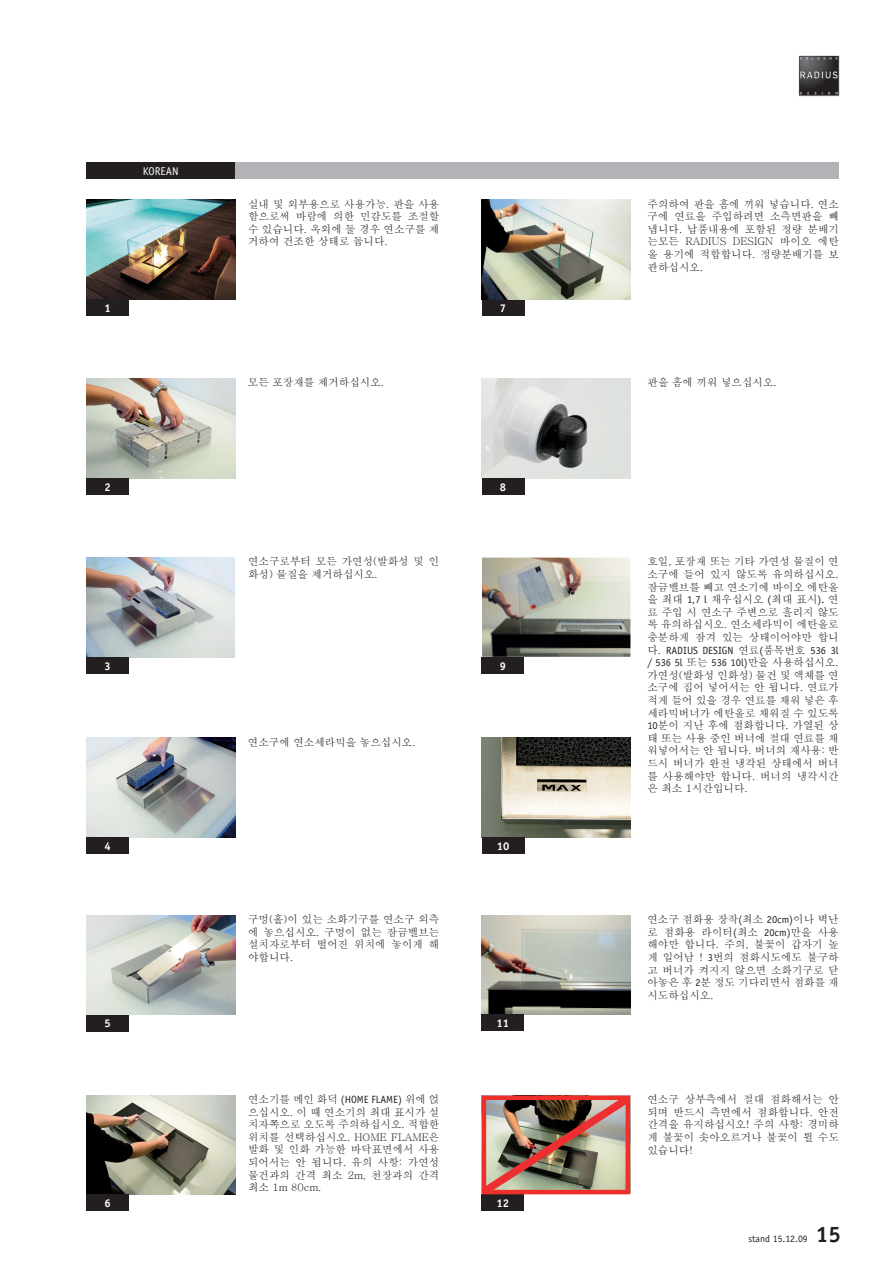
<style>
.page{position:relative;width:893px;height:1263px;background:#fff}
.page>*{position:absolute;margin:0;border:0;box-sizing:border-box;transform-origin:0 0}
.t1{font:700 22.5px "Officina Sans";color:#231f20}
.t2{font:700 11.25px "Officina Sans";color:#fff}
.t3{font:11.25px "Officina Sans";color:#fff}
.t4{font:10.5px/12.6px "Batang";color:#231f20;text-align:justify}
.t5{font:10.5px/12.6px "Officina Sans";color:#231f20}
.t6{font:9.75px "Officina Sans";color:#231f20}
.s1{font-family:"Officina Sans"}
.s2{font-family:"Batang"}
</style>
<div class="page">
<img style="left:798px;top:55px;width:42px;height:42px">
<div style="left:183px;top:162px;width:656px;height:17px;background:#b2b3b7"></div>
<div style="left:86px;top:162px;width:149px;height:17px;background:#231f20"></div>
<img style="left:86px;top:379px;width:149px;height:99px">
<div style="left:86px;top:478px;width:43px;height:16px;background:#231f20"></div>
<img style="left:86px;top:558px;width:149px;height:99px">
<div style="left:86px;top:657px;width:43px;height:16px;background:#231f20"></div>
<img style="left:86px;top:738px;width:149px;height:99px">
<div style="left:86px;top:837px;width:43px;height:16px;background:#231f20"></div>
<img style="left:86px;top:915px;width:149px;height:100px">
<div style="left:86px;top:1015px;width:43px;height:16px;background:#231f20"></div>
<img style="left:86px;top:1095px;width:149px;height:99px">
<img style="left:482px;top:915px;width:148px;height:99px">
<img style="left:482px;top:738px;width:149px;height:99px">
<img style="left:482px;top:558px;width:148px;height:99px">
<div style="left:482px;top:657px;width:42px;height:16px;background:#231f20"></div>
<div style="left:482px;top:837px;width:42px;height:16px;background:#231f20"></div>
<div style="left:482px;top:1014px;width:42px;height:17px;background:#231f20"></div>
<div style="left:482px;top:1195px;width:42px;height:16px;background:#231f20"></div>
<img style="left:482px;top:1095px;width:149px;height:100px">
<div style="left:482px;top:1095px;width:148px;height:99px;border:4px solid #ee2f2a"></div>
<img style="left:86px;top:200px;width:149px;height:99px">
<div style="left:86px;top:299px;width:43px;height:16px;background:#231f20"></div>
<div style="left:86px;top:1194px;width:43px;height:16px;background:#231f20"></div>
<div style="left:482px;top:299px;width:42px;height:16px;background:#231f20"></div>
<img style="left:482px;top:379px;width:149px;height:99px">
<div style="left:482px;top:478px;width:42px;height:16px;background:#231f20"></div>
<img style="left:482px;top:200px;width:149px;height:99px">
<p class="t3" style="left:143px;top:164px;width:37px">KOREAN</p>
<p class="t4" style="left:248px;top:197px;width:193px">실내 및 외부용으로 사용가능. 판을 사용 함으로써 바람에 의한 민감도를 조절할 수 있습니다. 옥외에 둘 경우 연소구를 제 거하여 건조한 상태로 둡니다.</p>
<p class="t4" style="left:648px;top:197px;width:193px">주의하여 판을 홈에 끼워 넣습니다. 연소 구에 연료을 주입하려면 소측면판을 빼 냅니다. 납품내용에 포함된 정량 분배기 는모든 RADIUS DESIGN 바이오 에탄 올 용기에 적합합니다. 정량분배기를 보 관하십시오.</p>
<p class="t2" style="left:104px;top:301px;width:8px">1</p>
<p class="t2" style="left:500px;top:301px;width:8px">7</p>
<p class="t4" style="left:248px;top:376px;width:138px">모든 포장재를 제거하십시오.</p>
<p class="t4" style="left:648px;top:376px;width:131px">판을 홈에 끼워 넣으십시오.</p>
<p class="t2" style="left:104px;top:480px;width:8px">2</p>
<p class="t2" style="left:500px;top:480px;width:8px">8</p>
<p class="t2" style="left:104px;top:659px;width:8px">3</p>
<p class="t4" style="left:248px;top:555px;width:193px">연소구로부터 모든 가연성(발화성 및 인 화성) 물질을 제거하십시오.</p>
<p class="t4" style="left:248px;top:735px;width:169px">연소구에 연소세라믹을 놓으십시오.</p>
<p class="t2" style="left:500px;top:659px;width:8px">9</p>
<p class="t4" style="left:647px;top:555px;width:193px">호일, 포장재 또는 기타 가연성 물질이 연 소구에 들어 있지 않도록 유의하십시오. 잠금밸브를 빼고 연소기에 바이오 에탄올 을 최대 <span class="s1">1,7 l</span> 채우십시오 <span class="s1">(</span>최대 표시<span class="s1">).</span> 연 료 주입 시 연소구 주변으로 흘리지 않도 록 유의하십시오. 연소세라믹이 에탄올로 충분하게 잠겨 있는 상태이어야만 합니</p>
<p class="t5" style="left:647px;top:644px;width:193px"><span class="s2">다.</span> RADIUS DESIGN <span class="s2">연료</span>(<span class="s2">품목번호</span> 536 3l / 536 5l <span class="s2">또는</span> 536 10l)<span class="s2">만을 사용하십시오.</span></p>
<p class="t4" style="left:647px;top:669px;width:193px">가연성(발화성 인화성) 물건 및 액체를 연 소구에 집어 넣어서는 안 됩니다. 연료가 적게 들어 있을 경우 연료를 채워 넣은 후 세라믹버너가 에탄올로 채워질 수 있도록 <span class="s1">10</span>분이 지난 후에 점화합니다. 가열된 상 태 또는 사용 중인 버너에 절대 연료를 채 워넣어서는 안 됩니다. 버너의 재사용: 반 드시 버너가 완전 냉각된 상태에서 버너 를 사용해야만 합니다. 버너의 냉각시간 은 최소 1시간입니다.</p>
<p class="t2" style="left:104px;top:839px;width:8px">4</p>
<p class="t2" style="left:497px;top:839px;width:14px">10</p>
<p class="t4" style="left:248px;top:913px;width:193px">구멍(홀)이 있는 소화기구를 연소구 외측 에 놓으십시오. 구멍이 없는 잠금밸브는 설치자로부터 떨어진 위치에 놓이게 해 야합니다.</p>
<p class="t4" style="left:647px;top:913px;width:193px">연소구 점화용 장작<span class="s1">(</span>최소 <span class="s1">20cm)</span>이나 벽난 로 점화용 라이터<span class="s1">(</span>최소 <span class="s1">20cm)</span>만을 사용 해야만 합니다. 주의, 불꽃이 갑자기 높 게 일어남 ! <span class="s1">3</span>번의 점화시도에도 불구하 고 버너가 켜지지 않으면 소화기구로 닫 아놓은 후 <span class="s1">2</span>분 정도 기다리면서 점화를 재 시도하십시오.</p>
<p class="t2" style="left:104px;top:1016px;width:8px">5</p>
<p class="t2" style="left:497px;top:1016px;width:14px">11</p>
<p class="t4" style="left:248px;top:1093px;width:193px">연소기를 메인 화덕 <span class="s1">(HOME FLAME)</span> 위에 얹 으십시오. 이 때 연소기의 최대 표시가 설 치자쪽으로 오도록 주의하십시오. 적합한 위치를 선택하십시오. HOME FLAME은 발화 및 인화 가능한 바닥표면에서 사용 되어서는 안 됩니다. 유의 사항: 가연성 물건과의 간격 최소 2m, 천장과의 간격 최소 1m 80cm.</p>
<p class="t4" style="left:647px;top:1093px;width:193px">연소구 상부측에서 절대 점화해서는 안 되며 반드시 측면에서 점화합니다. 안전 간격을 유지하십시오! 주의 사항: 경미하 게 불꽃이 솟아오르거나 불꽃이 튈 수도 있습니다!</p>
<p class="t2" style="left:104px;top:1196px;width:8px">6</p>
<p class="t2" style="left:497px;top:1196px;width:14px">12</p>
<p class="t6" style="left:748px;top:1233px;width:61px">stand 15.12.09</p>
<h1 class="t1" style="left:816px;top:1221px;width:27px">15</h1>
</div>
